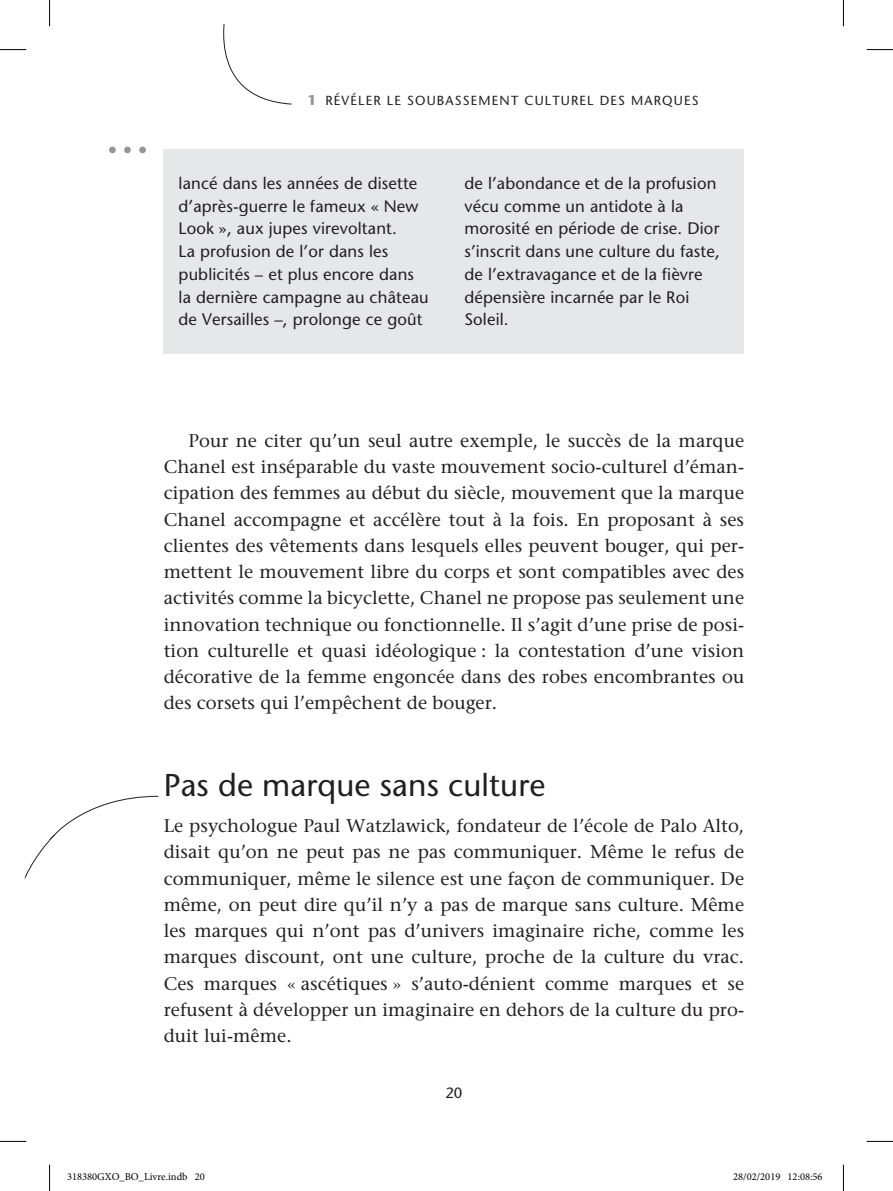
<style>
.page{position:relative;width:893px;height:1191px;background:#fff}
.page>*{position:absolute;margin:0;border:0;box-sizing:border-box;transform-origin:0 0}
.t1{font:500 52.5px "Stone Sans Std";color:#939598}
.Titre_1{font:500 31.5px "Stone Sans Std";letter-spacing:.005em;color:#231f20}
.Texte_courant{font:500 18.38px/26.2px "Stone Serif Std";letter-spacing:.005em;color:#231f20;text-align:justify}
.Texte_courant_1er{font:500 18.38px/26.2px "Stone Serif Std";letter-spacing:.005em;color:#231f20;text-align:justify}
.AVIS_D_EXP_Texte{font:500 16.62px/22.8px "Stone Sans Std";letter-spacing:.01em;color:#231f20}
.t2{font:500 14.88px "Stone Sans Std";color:#231f20}
.t3{font:500 13.12px "Stone Sans Std";letter-spacing:.09em;color:#231f20}
.t4{font:10.5px "Minion Pro";color:#000}
.s1{font-weight:700;font-size:14px;color:#939598}
</style>
<div class="page">
<svg style="left:223px;top:25px;width:69px;height:79px"></svg>
<div style="left:164px;top:150px;width:580px;height:204px;background:#e6e7e9"></div>
<svg style="left:25px;top:796px;width:133px;height:83px"></svg>
<svg style="left:0;top:49px;width:26px;height:1px"></svg>
<svg style="left:867px;top:49px;width:26px;height:1px"></svg>
<svg style="left:0;top:1141px;width:26px;height:1px"></svg>
<svg style="left:867px;top:1141px;width:26px;height:1px"></svg>
<svg style="left:49px;top:0;width:1px;height:26px"></svg>
<svg style="left:49px;top:1164px;width:1px;height:26px"></svg>
<svg style="left:843px;top:0;width:1px;height:26px"></svg>
<svg style="left:843px;top:1164px;width:1px;height:26px"></svg>
<p class="t1" style="left:105px;top:103px;width:47px">...</p>
<p class="t3" style="left:308px;top:92px;width:393px"><span class="s1">1</span> Révéler le soubassem ent culturel des marques</p>
<p class="AVIS_D_EXP_Texte" style="left:179px;top:172px;width:252px">lancé dans les années de disette d’après-guerre le fameux « New<br>Look », aux jupes virevoltant.<br>La profusion de l’or dans les publicités – et plus encore dans la dernière campagne au château de Versailles –, prolonge ce goût</p>
<p class="AVIS_D_EXP_Texte" style="left:464px;top:172px;width:257px">de l’abondance et de la profusion vécu comme un antidote à la morosité en période de crise. Dior s’inscrit dans une culture du faste, de l’extravagance et de la fièvre dépensière incarnée par le Roi<br>Soleil.</p>
<p class="Texte_courant" style="left:164px;top:427px;width:582px;text-indent:25px">Pour ne citer qu’un seul autre exemple, le succès de la marque Chanel est inséparable du vaste mouvement socio-culturel d’éman&shy;cipation des femmes au début du siècle, mouvement que la marque Chanel accompagne et accélère tout à la fois. En proposant à ses clientes des vêtements dans lesquels elles peuvent bouger, qui per&shy;mettent le mouvement libre du corps et sont compatibles avec des activités comme la bicyclette, Chanel ne propose pas seulement une innovation technique ou fonctionnelle. Il s’agit d’une prise de posi&shy;tion culturelle et quasi idéologique : la contestation d’une vision décorative de la femme engoncée dans des robes encombrantes ou des corsets qui l’empêchent de bouger.</p>
<p class="Titre_1" style="left:164px;top:766px;width:383px">Pas de marque sans culture</p>
<p class="Texte_courant_1er" style="left:164px;top:812px;width:582px">Le psychologue Paul Watzlawick, fondateur de l’école de Palo Alto, disait qu’on ne peut pas ne pas communiquer. Même le refus de communiquer, même le silence est une façon de communiquer. De même, on peut dire qu’il n’y a pas de marque sans culture. Même les marques qui n’ont pas d’univers imaginaire riche, comme les marques discount, ont une culture, proche de la culture du vrac.<br>Ces marques « ascétiques » s’auto-dénient comme marques et se refusent à développer un imaginaire en dehors de la culture du pro&shy;duit lui-même.</p>
<p class="t2" style="left:445px;top:1083px;width:19px">20</p>
<p class="t4" style="left:67px;top:1170px;width:139px">318380GXO_BO_Livre.indb 20</p>
<p class="t4" style="left:733px;top:1170px;width:91px">28/02/2019 12:08:56</p>
</div>
